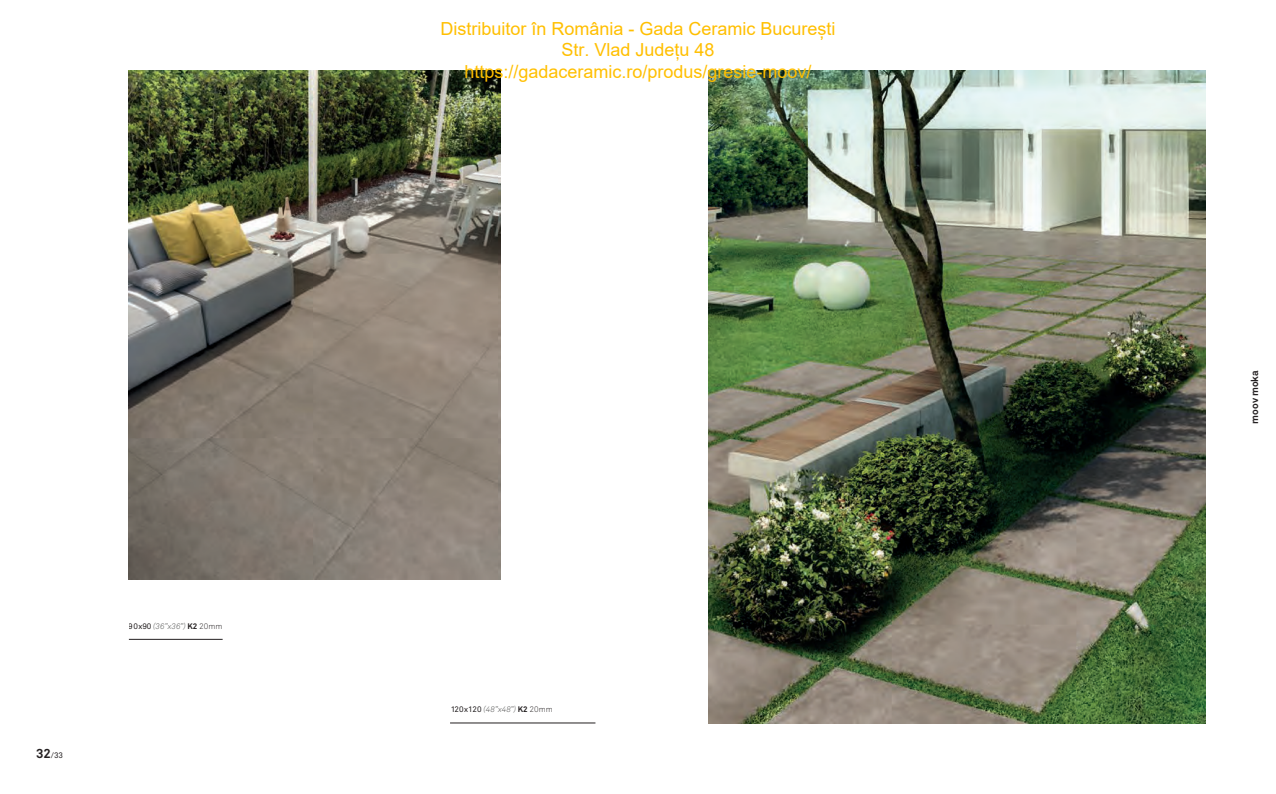
<style>
.page{position:relative;width:1276px;height:794px;background:#fff}
.page>*{position:absolute;margin:0;border:0;box-sizing:border-box;transform-origin:0 0}
.t1{font:18px/21.6px "Arial";color:#ffbf00;text-align:center}
.t2{font:700 10px "Akkurat Std";color:#231f20}
.t3{font:italic 300 8px "Akkurat Std";color:#505150}
.t4{font:8px "Akkurat Std";color:#231f20}
.s1{font-weight:700;font-size:13px}
.s2{font-weight:400;font-style:normal;color:#231f20}
.s3{font-weight:700;font-style:normal;color:#231f20}
.s4{font-style:normal;color:#231f20}
</style>
<div class="page">
<img style="left:709px;top:71px;width:496px;height:652px">
<img style="left:129px;top:71px;width:371px;height:509px">
<hr style="left:129px;top:639px;width:94px;height:1px;background:#231f20">
<hr style="left:450px;top:723px;width:145px;height:1px;background:#231f20">
<p class="t4" style="left:36px;top:750px;width:29px"><span class="s1">32</span>/33</p>
<p class="t3" style="left:129px;top:621px;width:95px"><span class="s2">90x90</span> (36”x36”) <span class="s3">K2</span> <span class="s4">20mm</span></p>
<p class="t1" style="left:440px;top:17px;width:397px">Distribuitor în România - Gada Ceramic București<br>Str. Vlad Județu 48 https://gadaceramic.ro/produs/gresie-moov/</p>
<p class="t3" style="left:450px;top:705px;width:104px"><span class="s2">120x120</span> (48”x48”) <span class="s3">K2</span> <span class="s4">20mm</span></p>
<p class="t2" style="left:1248px;top:424px;width:55px;rotate:-90deg">moov moka</p>
</div>
